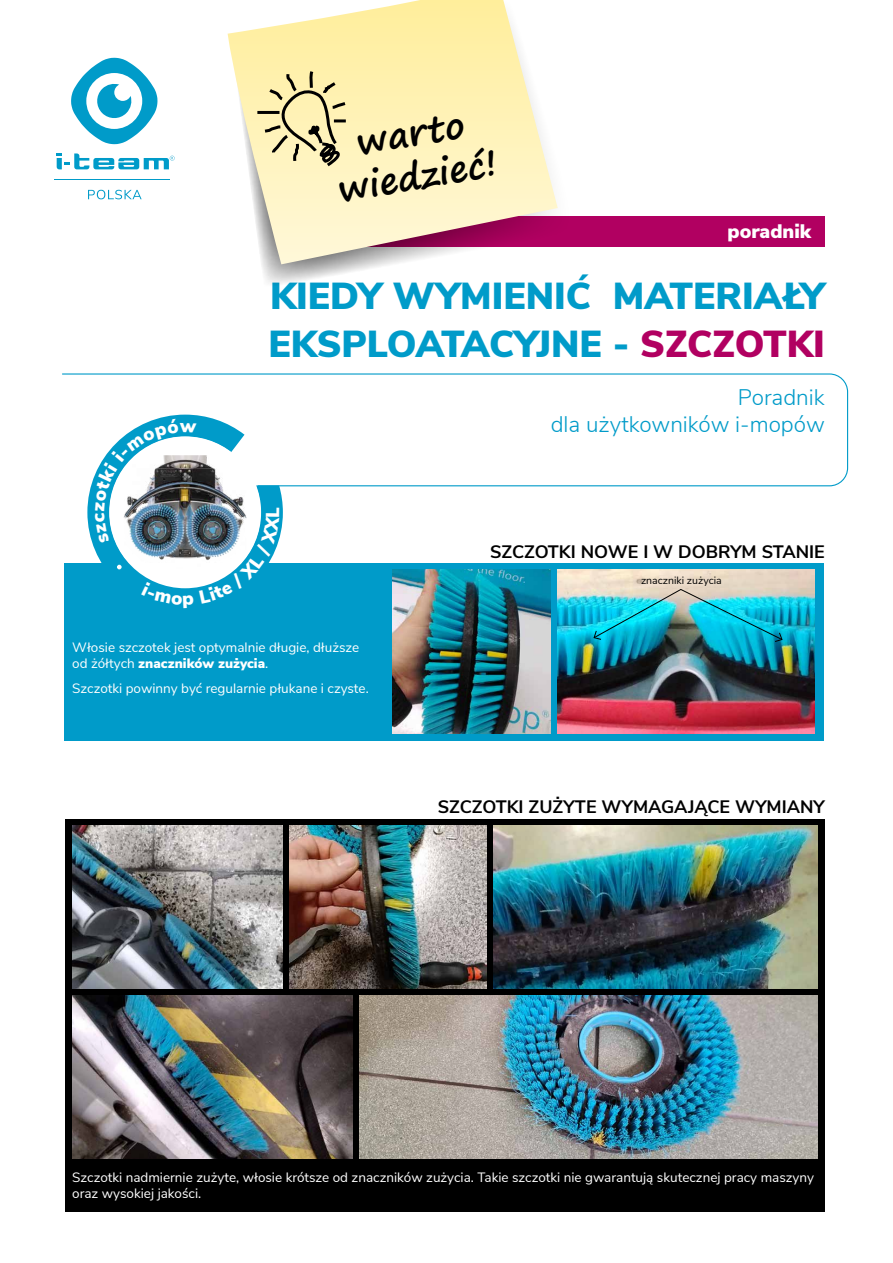
<style>
.page{position:relative;width:893px;height:1263px;background:#fff}
.page>*{position:absolute;margin:0;border:0;box-sizing:border-box;transform-origin:0 0}
.t1{font:900 37.5px/48px "Nunito Sans";color:#009bc9}
.t2{font:700 36px/43.2px "Segoe Print";color:#000;text-align:center}
.t3{font:300 22.5px/27px "Nunito Sans";color:#009bc9;text-align:right}
.t4{font:900 19.5px "Nunito Sans";color:#fff}
.t5{font:700 18px "Nunito Sans";color:#000}
.t6{font:13.5px/16.2px "Nunito Sans";color:#fff}
.t7{font:10.5px "Nunito Sans";color:#000}
.s1{color:#b10061}
.s2{font-weight:900}
</style>
<div class="page">
<div style="left:65px;top:819px;width:760px;height:393px;background:#000"></div>
<div style="left:65px;top:563px;width:759px;height:177px;background:#009bc9"></div>
<svg style="left:71px;top:58px;width:86px;height:86px"></svg>
<hr style="left:54px;top:179px;width:116px;height:1px;background:#009bc9">
<svg style="left:57px;top:153px;width:118px;height:16px"></svg>
<svg style="left:88px;top:190px;width:54px;height:9px"></svg>
<svg style="left:62px;top:373px;width:787px;height:114px"></svg>
<div style="left:325px;top:216px;width:500px;height:31px;background:#b10061"></div>
<svg style="left:261px;top:264px;width:128px;height:20px"></svg>
<svg style="left:228px;top:0;width:330px;height:264px"></svg>
<hr style="left:257px;top:111px;width:22px;height:3px;background:#000">
<svg style="left:261px;top:68px;width:88px;height:110px;background:#dcd19f"></svg>
<img style="left:72px;top:825px;width:211px;height:164px">
<img style="left:289px;top:825px;width:197px;height:164px">
<img style="left:493px;top:825px;width:324px;height:164px">
<img style="left:72px;top:995px;width:281px;height:164px">
<img style="left:360px;top:995px;width:457px;height:164px">
<img style="left:392px;top:569px;width:158px;height:164px">
<img style="left:558px;top:569px;width:257px;height:164px">
<img style="left:593px;top:589px;width:190px;height:53px">
<img style="left:87px;top:415px;width:196px;height:174px">
<h2 class="t2" style="left:328px;top:124px;width:163px;rotate:-9deg">warto wiedzieć!</h2>
<h3 class="t4" style="left:727px;top:217px;width:85px">poradnik</h3>
<h1 class="t1" style="left:269px;top:271px;width:558px">KIEDY WYMIENIĆ MATERIAŁY<br>EKSPLOATACYJNE - <span class="s1">SZCZOTKI</span></h1>
<h3 class="t3" style="left:551px;top:383px;width:276px">Poradnik<br>dla użytkowników i-mopów</h3>
<h3 class="t5" style="left:490px;top:538px;width:336px">SZCZOTKI NOWE I W DOBRYM STANIE</h3>
<p class="t6" style="left:72px;top:638px;width:288px">Włosie szczotek jest optymalnie długie, dłuższe od żółtych <span class="s2">znaczników zużycia</span>.</p>
<p class="t6" style="left:72px;top:679px;width:298px">Szczotki powinny być regularnie płukane i czyste.</p>
<p class="t7" style="left:641px;top:573px;width:82px">znaczniki zużycia</p>
<h3 class="t5" style="left:438px;top:793px;width:388px">SZCZOTKI ZUŻYTE WYMAGAJĄCE WYMIANY</h3>
<p class="t6" style="left:72px;top:1168px;width:743px">Szczotki nadmiernie zużyte, włosie krótsze od znaczników zużycia. Takie szczotki nie gwarantują skutecznej pracy maszyny oraz wysokiej jakości.</p>
</div>
